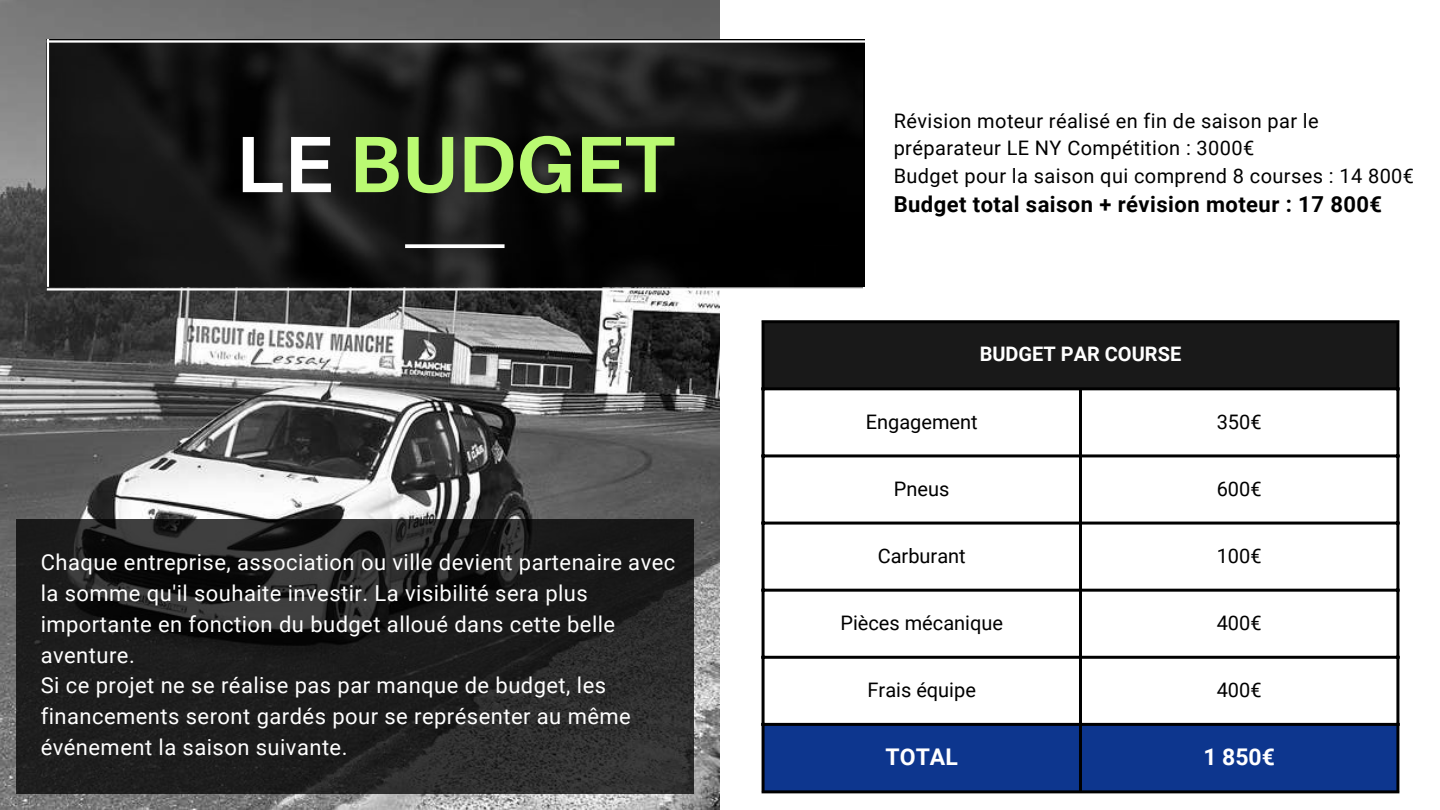
<style>
.page{position:relative;width:1440px;height:810px;background:#fff}
.page>*{position:absolute;margin:0;border:0;box-sizing:border-box;transform-origin:0 0}
.t1{font:700 80px "Aileron";color:#bafa72}
.t2{font:700 23px "Roboto";color:#fff}
.t3{font:22px/30.8px "Roboto";letter-spacing:.02em;color:#fff}
.t4{font:700 22px "Roboto";letter-spacing:.02em;color:#000}
.t5{font:20px/27.8px "Roboto";letter-spacing:.02em;color:#000}
.t6{font:20px "Roboto";color:#000}
.t7{font:700 20px "Roboto";color:#fff}
.s1{color:#fff}
</style>
<div class="page">
<img style="left:0;top:0;width:720px;height:810px">
<img style="left:47px;top:43px;width:816px;height:245px">
<hr style="left:47px;top:39px;width:2px;height:248px;background:#fff">
<hr style="left:47px;top:288px;width:820px;height:3px;background:#fff">
<hr style="left:47px;top:40px;width:820px;height:3px;background:#fff">
<svg style="left:405px;top:244px;width:100px;height:4px"></svg>
<div style="left:763px;top:322px;width:635px;height:67px;background:#191919"></div>
<div style="left:765px;top:726px;width:631px;height:64px;background:#0d368e"></div>
<hr style="left:762px;top:323px;width:3px;height:467px;background:#000">
<hr style="left:1079px;top:390px;width:3px;height:400px;background:#000">
<hr style="left:1396px;top:323px;width:3px;height:467px;background:#000">
<hr style="left:762px;top:320px;width:637px;height:3px;background:#000">
<hr style="left:762px;top:387px;width:637px;height:3px;background:#000">
<hr style="left:762px;top:454px;width:637px;height:3px;background:#000">
<hr style="left:762px;top:522px;width:637px;height:3px;background:#000">
<hr style="left:762px;top:589px;width:637px;height:3px;background:#000">
<hr style="left:762px;top:656px;width:637px;height:3px;background:#000">
<hr style="left:762px;top:723px;width:637px;height:3px;background:#000">
<hr style="left:762px;top:790px;width:637px;height:3px;background:#000">
<svg style="left:16px;top:519px;width:678px;height:274px;fill:#1d1d1d"></svg>
<h1 class="t1" style="left:236px;top:115px;width:440px"><span class="s1">LE</span> BUDGET</h1>
<p class="t3" style="left:41px;top:547px;width:636px">Chaque entreprise, association ou ville devient partenaire avec la somme qu'il souhaite investir. La visibilité sera plus importante en fonction du budget alloué dans cette belle aventure.<br>Si ce projet ne se réalise pas par manque de budget, les financements seront gardés pour se représenter au même événement la saison suivante.</p>
<p class="t5" style="left:894px;top:107px;width:522px">Révision moteur réalisé en fin de saison par le préparateur LE NY Compétition : 3000€<br>Budget pour la saison qui comprend 8 courses : 14 800€</p>
<p class="t4" style="left:894px;top:192px;width:490px">Budget total saison + révision moteur : 17 800€</p>
<p class="t7" style="left:980px;top:343px;width:203px">BUDGET PAR COURSE</p>
<p class="t6" style="left:866px;top:410px;width:113px">Engagement</p>
<p class="t5" style="left:1217px;top:408px;width:46px">350€</p>
<p class="t5" style="left:894px;top:475px;width:57px">Pneus</p>
<p class="t5" style="left:1217px;top:475px;width:46px">600€</p>
<p class="t6" style="left:878px;top:544px;width:90px">Carburant</p>
<p class="t5" style="left:1217px;top:542px;width:46px">100€</p>
<p class="t6" style="left:840px;top:611px;width:164px">Pièces mécanique</p>
<p class="t5" style="left:1217px;top:609px;width:46px">400€</p>
<p class="t6" style="left:868px;top:678px;width:110px">Frais équipe</p>
<p class="t5" style="left:1217px;top:676px;width:46px">400€</p>
<p class="t2" style="left:886px;top:744px;width:74px">TOTAL</p>
<p class="t2" style="left:1203px;top:744px;width:73px">1 850€</p>
</div>
